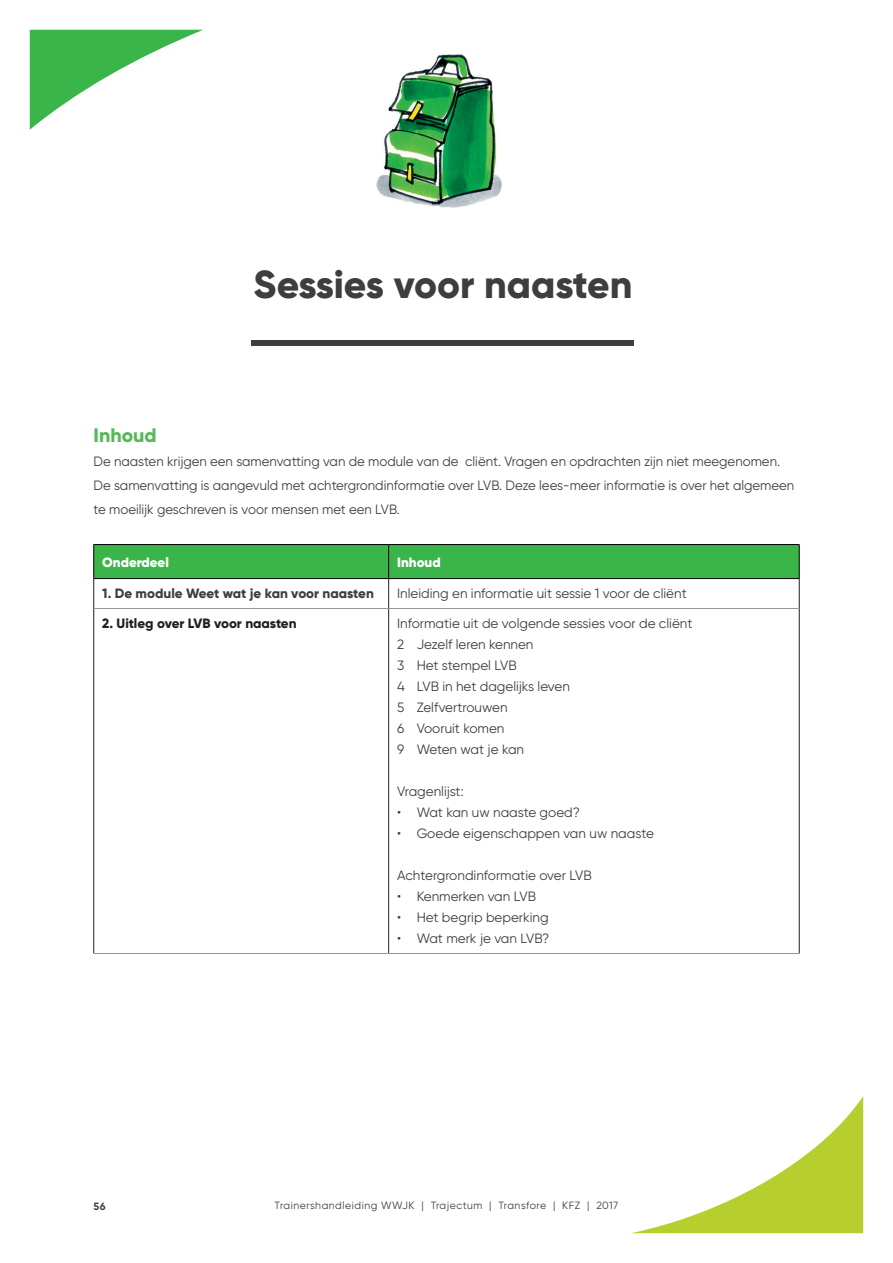
<style>
.page{position:relative;width:893px;height:1263px;background:#fff}
.page>*{position:absolute;margin:0;border:0;box-sizing:border-box;transform-origin:0 0}
.TITEL_-_pagina{font:800 39px "Gilroy";letter-spacing:-.005em;color:#3e3e3f}
.SUBKOP_-_groen{font:800 19.5px "Gilroy";color:#54ba56}
.BODYTEKST{font:13.5px/24px "Gilroy";color:#3e3e3f}
.t1{font:800 13.5px "Gilroy";color:#3e3e3f}
.t2{font:800 13.5px "Gilroy";color:#231f20}
.t3{font:900 13.5px "Gilroy";color:#fff}
.t4{font:10.5px "Gilroy";letter-spacing:.05em;color:#3e3e3f}
.t5{font:700 10.5px "Gilroy";color:#3e3e3f}
</style>
<div class="page">
<svg style="left:30px;top:30px;width:173px;height:100px"></svg>
<svg style="left:632px;top:1096px;width:231px;height:137px"></svg>
<img style="left:376px;top:54px;width:126px;height:154px">
<div style="left:252px;top:340px;width:382px;height:6px;background:#3e3e3f"></div>
<hr style="left:799px;top:608px;width:1px;height:345px;background:#231f20">
<svg style="left:93px;top:544px;width:707px;height:64px"></svg>
<hr style="left:93px;top:608px;width:1px;height:345px;background:#231f20">
<hr style="left:388px;top:609px;width:1px;height:344px;background:#231f20">
<hr style="left:94px;top:544px;width:295px;height:1px;background:#000">
<hr style="left:93px;top:545px;width:1px;height:33px;background:#000">
<hr style="left:389px;top:544px;width:410px;height:1px;background:#000">
<hr style="left:388px;top:545px;width:1px;height:33px;background:#000">
<hr style="left:799px;top:545px;width:1px;height:33px;background:#000">
<hr style="left:94px;top:578px;width:295px;height:1px;background:#000">
<hr style="left:389px;top:578px;width:410px;height:1px;background:#000">
<hr style="left:94px;top:608px;width:295px;height:1px;background:#939598">
<hr style="left:389px;top:608px;width:410px;height:1px;background:#939598">
<hr style="left:94px;top:953px;width:295px;height:1px;background:#939598">
<hr style="left:389px;top:953px;width:410px;height:1px;background:#939598">
<p class="TITEL_-_pagina" style="left:253px;top:260px;width:381px">Sessies voor naasten</p>
<p class="SUBKOP_-_groen" style="left:94px;top:423px;width:65px">Inhoud</p>
<p class="BODYTEKST" style="left:94px;top:449px;width:688px">De naasten krijgen een samenvatting van de module van de cliënt. Vragen en opdrachten zijn niet meegenomen.</p>
<p class="BODYTEKST" style="left:94px;top:473px;width:702px">De samenvatting is aangevuld met achtergrondinformatie over LVB. Deze lees-meer informatie is over het algemeen te moeilijk geschreven is voor mensen met een LVB.</p>
<p class="t3" style="left:102px;top:554px;width:68px">Onderdeel</p>
<p class="t3" style="left:397px;top:554px;width:45px">Inhoud</p>
<p class="t1" style="left:102px;top:585px;width:273px">1. De module Weet wat je kan voor naasten</p>
<p class="BODYTEKST" style="left:397px;top:581px;width:291px">Inleiding en informatie uit sessie 1 voor de cliënt</p>
<p class="t2" style="left:102px;top:615px;width:196px">2. Uitleg over LVB voor naasten</p>
<p class="BODYTEKST" style="left:397px;top:611px;width:297px">Informatie uit de volgende sessies voor de cliënt</p>
<p class="BODYTEKST" style="left:397px;top:632px;width:138px">2 Jezelf leren kennen</p>
<p class="BODYTEKST" style="left:397px;top:653px;width:121px">3 Het stempel LVB</p>
<p class="BODYTEKST" style="left:397px;top:674px;width:174px">4 LVB in het dagelijks leven</p>
<p class="BODYTEKST" style="left:397px;top:695px;width:112px">5 Zelfvertrouwen</p>
<p class="BODYTEKST" style="left:397px;top:716px;width:109px">6 Vooruit komen</p>
<p class="BODYTEKST" style="left:397px;top:737px;width:128px">9 Weten wat je kan</p>
<p class="BODYTEKST" style="left:397px;top:779px;width:68px">Vragenlijst:</p>
<p class="BODYTEKST" style="left:397px;top:800px;width:184px">• Wat kan uw naaste goed?</p>
<p class="BODYTEKST" style="left:397px;top:821px;width:258px">• Goede eigenschappen van uw naaste</p>
<p class="BODYTEKST" style="left:397px;top:863px;width:196px">Achtergrondinformatie over LVB</p>
<p class="BODYTEKST" style="left:397px;top:884px;width:140px">• Kenmerken van LVB</p>
<p class="BODYTEKST" style="left:397px;top:905px;width:153px">• Het begrip beperking</p>
<p class="BODYTEKST" style="left:397px;top:926px;width:154px">• Wat merk je van LVB?</p>
<p class="t5" style="left:94px;top:1200px;width:14px">56</p>
<p class="t4" style="left:275px;top:1199px;width:345px">Trainershandleiding WWJK | Trajectum | Transfore | KFZ | 2017</p>
</div>
